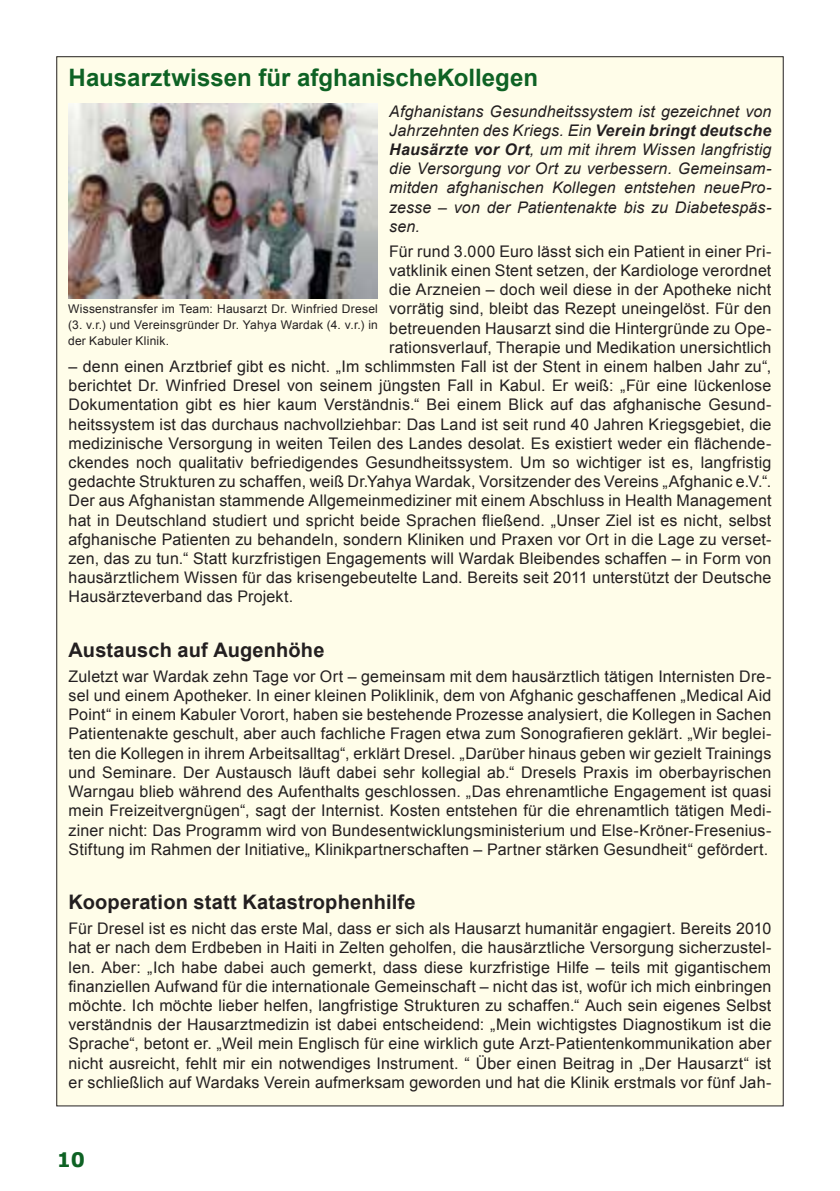
<style>
.page{position:relative;width:840px;height:1191px;background:#fff}
.page>*{position:absolute;margin:0;border:0;box-sizing:border-box;transform-origin:0 0}
.t1{font:700 24px "Arial";color:#0e6224}
.t2{font:700 20px "Arial";letter-spacing:.01em;color:#231f20}
.t3{font:700 20px "Verdana";color:#0e6224}
.t4{font:16px/19.2px "Arial";letter-spacing:.01em;color:#231f20;text-align:justify}
.t5{font:italic 16px/19.2px "Arial";letter-spacing:.01em;color:#231f20;text-align:justify}
.t6{font:12px/16px "Arial";letter-spacing:.02em;color:#231f20;text-align:justify}
.s1{font-weight:700}
</style>
<div class="page">
<div style="left:57px;top:57px;width:725px;height:1049px;background:#fffde9"></div>
<img style="left:68px;top:103px;width:310px;height:196px">
<h1 class="t1" style="left:69px;top:62px;width:470px">Hausarztwissen für afghanischeKollegen</h1>
<p class="t5" style="left:389px;top:102px;width:383px">Afghanistans Gesundheitssystem ist gezeichnet von Jahrzehnten des Kriegs. Ein <span class="s1">Verein bringt deutsche Hausärzte vor Ort</span>, um mit ihrem Wissen langfristig die Versorgung vor Ort zu verbessern. Gemeinsam&shy;mitden afghanischen Kollegen entstehen neuePro&shy;zesse – von der Patientenakte bis zu Diabetespäs&shy;sen.</p>
<p class="t4" style="left:389px;top:242px;width:383px">Für rund 3.000 Euro lässt sich ein Patient in einer Pri&shy;vatklinik einen Stent setzen, der Kardiologe verordnet die Arzneien – doch weil diese in der Apotheke nicht vorrätig sind, bleibt das Rezept uneingelöst. Für den betreuenden Hausarzt sind die Hintergründe zu Ope&shy;rationsverlauf, Therapie und Medikation unersichtlich</p>
<p class="t4" style="left:69px;top:357px;width:704px">– denn einen Arztbrief gibt es nicht. „Im schlimmsten Fall ist der Stent in einem halben Jahr zu“, berichtet Dr. Winfried Dresel von seinem jüngsten Fall in Kabul. Er weiß: „Für eine lückenlose Dokumentation gibt es hier kaum Verständnis.“ Bei einem Blick auf das afghanische Gesund&shy;heitssystem ist das durchaus nachvollziehbar: Das Land ist seit rund 40 Jahren Kriegsgebiet, die medizinische Versorgung in weiten Teilen des Landes desolat. Es existiert weder ein flächende&shy;ckendes noch qualitativ befriedigendes Gesundheitssystem. Um so wichtiger ist es, langfristig gedachte Strukturen zu schaffen, weiß Dr.Yahya Wardak, Vorsitzender des Vereins „Afghanic e.V.“.<br>Der aus Afghanistan stammende Allgemeinmediziner mit einem Abschluss in Health Management hat in Deutschland studiert und spricht beide Sprachen fließend. „Unser Ziel ist es nicht, selbst afghanische Patienten zu behandeln, sondern Kliniken und Praxen vor Ort in die Lage zu verset&shy;zen, das zu tun.“ Statt kurzfristigen Engagements will Wardak Bleibendes schaffen – in Form von hausärztlichem Wissen für das krisengebeutelte Land. Bereits seit 2011 unterstützt der Deutsche Hausärzteverband das Projekt.</p>
<p class="t2" style="left:69px;top:636px;width:257px">Austausch auf Augenhöhe</p>
<p class="t4" style="left:69px;top:667px;width:704px">Zuletzt war Wardak zehn Tage vor Ort – gemeinsam mit dem hausärztlich tätigen Internisten Dre&shy;sel und einem Apotheker. In einer kleinen Poliklinik, dem von Afghanic geschaffenen „Medical Aid Point“ in einem Kabuler Vorort, haben sie bestehende Prozesse analysiert, die Kollegen in Sachen Patientenakte geschult, aber auch fachliche Fragen etwa zum Sonografieren geklärt. „Wir beglei&shy;ten die Kollegen in ihrem Arbeitsalltag“, erklärt Dresel. „Darüber hinaus geben wir gezielt Trainings und Seminare. Der Austausch läuft dabei sehr kollegial ab.“ Dresels Praxis im oberbayrischen Warngau blieb während des Aufenthalts geschlossen. „Das ehrenamtliche Engagement ist quasi mein Freizeitvergnügen“, sagt der Internist. Kosten entstehen für die ehrenamtlich tätigen Medi&shy;ziner nicht: Das Programm wird von Bundesentwicklungsministerium und Else-Kröner-Fresenius-Stiftung im Rahmen der Initiative„ Klinikpartnerschaften – Partner stärken Gesundheit“ gefördert.</p>
<p class="t2" style="left:69px;top:889px;width:348px">Kooperation statt Katastrophenhilfe</p>
<p class="t4" style="left:69px;top:919px;width:704px">Für Dresel ist es nicht das erste Mal, dass er sich als Hausarzt humanitär engagiert. Bereits 2010 hat er nach dem Erdbeben in Haiti in Zelten geholfen, die hausärztliche Versorgung sicherzustel&shy;len. Aber: „Ich habe dabei auch gemerkt, dass diese kurzfristige Hilfe – teils mit gigantischem finanziellen Aufwand für die internationale Gemeinschaft – nicht das ist, wofür ich mich einbringen möchte. Ich möchte lieber helfen, langfristige Strukturen zu schaffen.“ Auch sein eigenes Selbst verständnis der Hausarztmedizin ist dabei entscheidend: „Mein wichtigstes Diagnostikum ist die Sprache“, betont er. „Weil mein Englisch für eine wirklich gute Arzt-Patientenkommunikation aber nicht ausreicht, fehlt mir ein notwendiges Instrument. “ Über einen Beitrag in „Der Hausarzt“ ist er schließlich auf Wardaks Verein aufmerksam geworden und hat die Klinik erstmals vor fünf Jah-</p>
<p class="t6" style="left:68px;top:301px;width:311px">Wissenstransfer im Team: Hausarzt Dr. Winfried Dresel (3. v.r.) und Vereinsgründer Dr. Yahya Wardak (4. v.r.) in der Kabuler Klinik.</p>
<p class="t3" style="left:57px;top:1145px;width:30px">10</p>
</div>
